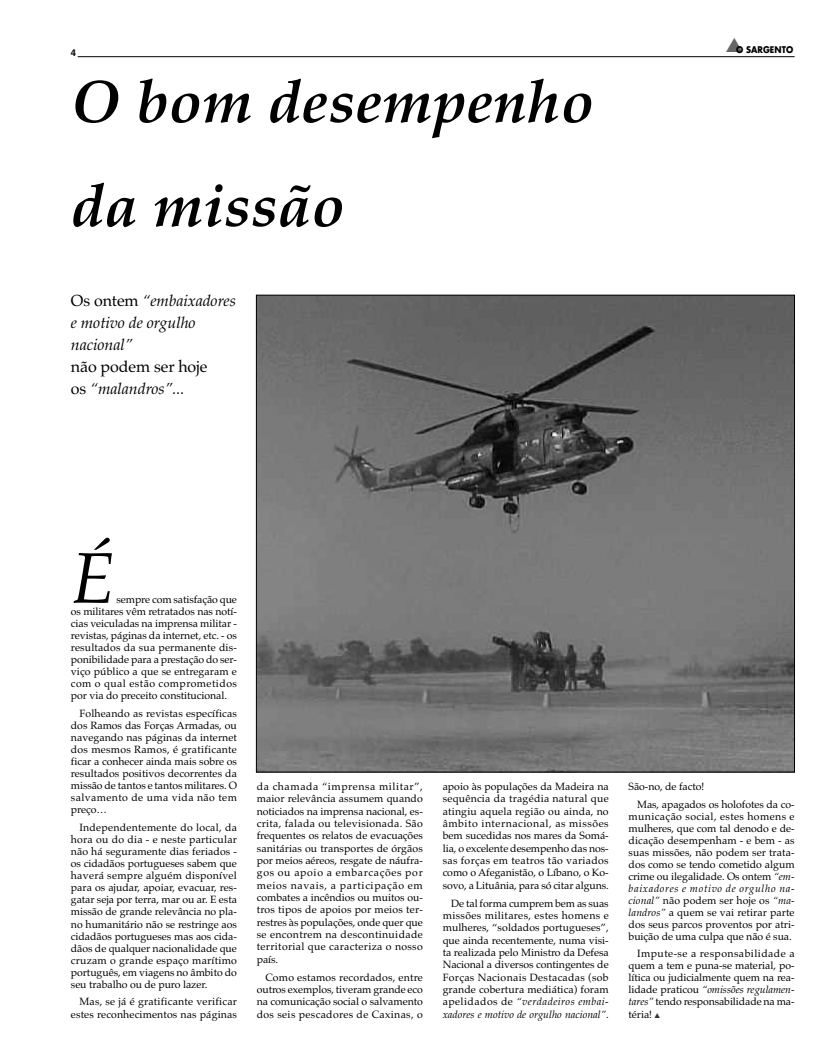
<style>
.page{position:relative;width:823px;height:1063px;background:#fff}
.page>*{position:absolute;margin:0;border:0;box-sizing:border-box;transform-origin:0 0}
.t1{font:italic 72px "Palatino";color:#000}
.t2{font:italic 700 60px/104px "Palatino";letter-spacing:.005em;color:#000}
.t3{font:italic 16px/22px "Palatino";letter-spacing:-.005em;color:#000}
.t4{font:16px/22px "Palatino";letter-spacing:-.005em;color:#000}
.t5{font:10.5px/12px "Palatino";letter-spacing:-.005em;color:#000;text-align:justify}
.t6{font:10.5px/12px "Palatino";letter-spacing:.015em;color:#000;text-align:right}
.t7{font:700 9.5px "Helvetica";color:#000}
.t8{font:700 9px "Futura";letter-spacing:.005em;color:#000;scale:.9 1}
.s1{color:#666}
.s2{font-style:normal}
.s3{font-style:italic}
.s4{color:#333}
</style>
<div class="page">
<hr style="left:78px;top:57px;width:716px;height:1px;background:#000">
<img style="left:258px;top:297px;width:534px;height:473px">
<p class="t7" style="left:71px;top:47px;width:7px">4</p>
<p class="t8" style="left:725px;top:45px;width:77px"><span class="s1">▲</span>O SARGENTO</p>
<h2 class="t2" style="left:71px;top:49px;width:524px">O bom desempenho da missão</h2>
<h3 class="t3" style="left:71px;top:290px;width:166px"><span class="s2">Os ontem</span> “embaixadores e motivo de orgulho nacional”</h3>
<h3 class="t4" style="left:71px;top:356px;width:138px">não podem ser hoje os <span class="s3">“malandros”...</span></h3>
<h1 class="t1" style="left:71px;top:536px;width:45px">É</h1>
<p class="t5" style="left:71px;top:593px;width:167px;text-indent:45px">sempre com satisfação que os militares vêm retratados nas notí&shy;cias veiculadas na imprensa militar - revistas, páginas da internet, etc. - os resultados da sua permanente dis&shy;ponibilidade para a prestação do ser&shy;viço público a que se entregaram e com o qual estão comprometidos por via do preceito constitucional.</p>
<p class="t5" style="left:71px;top:707px;width:167px;text-indent:9px">Folheando as revistas específicas dos Ramos das Forças Armadas, ou navegando nas páginas da internet dos mesmos Ramos, é gratificante ficar a conhecer ainda mais sobre os resultados positivos decorrentes da missão de tantos e tantos militares. O salvamento de uma vida não tem preço…</p>
<p class="t5" style="left:71px;top:821px;width:167px;text-indent:9px">Independentemente do local, da hora ou do dia - e neste particular não há seguramente dias feriados - os cidadãos portugueses sabem que haverá sempre alguém disponível para os ajudar, apoiar, evacuar, res&shy;gatar seja por terra, mar ou ar. E esta missão de grande relevância no pla&shy;no humanitário não se restringe aos cidadãos portugueses mas aos cida&shy;dãos de qualquer nacionalidade que cruzam o grande espaço marítimo português, em viagens no âmbito do seu trabalho ou de puro lazer.</p>
<p class="t6" style="left:71px;top:996px;width:167px">Mas, se já é gratificante verificar estes reconhecimentos nas páginas</p>
<p class="t5" style="left:257px;top:780px;width:167px;line-height:12.3px">da chamada “imprensa militar”, maior relevância assumem quando noticiados na imprensa nacional, es&shy;crita, falada ou televisionada. São frequentes os relatos de evacuações sanitárias ou transportes de órgãos por meios aéreos, resgate de náufra&shy;gos ou apoio a embarcações por meios navais, a participação em combates a incêndios ou muitos ou&shy;tros tipos de apoios por meios ter&shy;restres às populações, onde quer que se encontrem na descontinuidade territorial que caracteriza o nosso país.</p>
<p class="t5" style="left:257px;top:971px;width:167px;line-height:12.3px;text-indent:9px">Como estamos recordados, entre outros exemplos, tiveram grande eco na comunicação social o salvamento dos seis pescadores de Caxinas, o</p>
<p class="t5" style="left:442px;top:780px;width:167px;line-height:12.3px">apoio às populações da Madeira na sequência da tragédia natural que atingiu aquela região ou ainda, no âmbito internacional, as missões bem sucedidas nos mares da Somá&shy;lia, o excelente desempenho das nos&shy;sas forças em teatros tão variados como o Afeganistão, o Líbano, o Ko&shy;sovo, a Lituânia, para só citar alguns.</p>
<p class="t5" style="left:442px;top:897px;width:167px;line-height:12.3px;text-indent:9px">De tal forma cumprem bem as suas missões militares, estes homens e mulheres, “soldados portugueses”, que ainda recentemente, numa visi&shy;ta realizada pelo Ministro da Defesa Nacional a diversos contingentes de Forças Nacionais Destacadas (sob grande cobertura mediática) foram apelidados de <span class="s3">“verdadeiros embai&shy;xadores e motivo de orgulho nacional”</span>.</p>
<p class="t5" style="left:636px;top:777px;width:159px;line-height:17.7px;text-indent:-9px">São-no, de facto!<br>Mas, apagados os holofotes da co-</p>
<p class="t5" style="left:628px;top:810px;width:167px">municação social, estes homens e mulheres, que com tal denodo e de&shy;dicação desempenham - e bem - as suas missões, não podem ser trata&shy;dos como se tendo cometido algum crime ou ilegalidade. Os ontem <span class="s3">“em&shy;baixadores e motivo de orgulho na&shy;cional”</span> não podem ser hoje os <span class="s3">“ma&shy;landros”</span> a quem se vai retirar parte dos seus parcos proventos por atri&shy;buição de uma culpa que não é sua.</p>
<p class="t5" style="left:628px;top:948px;width:167px;text-indent:9px">Impute-se a responsabilidade a quem a tem e puna-se material, po&shy;lítica ou judicialmente quem na rea&shy;lidade praticou <span class="s3">“omissões regulamen&shy;tares”</span> tendo responsabilidade na ma&shy;téria! <span class="s4">▲</span></p>
</div>
